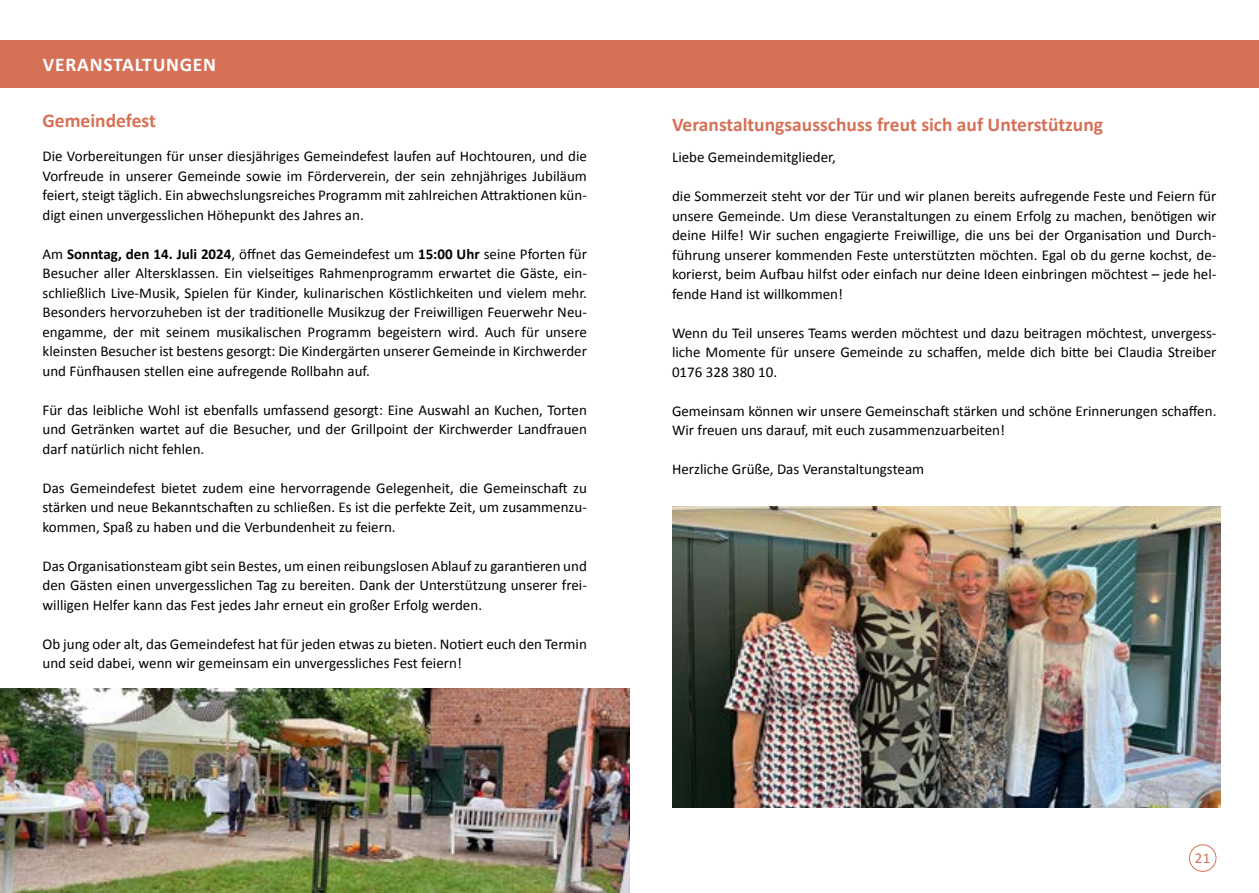
<style>
.page{position:relative;width:1259px;height:893px;background:#fff}
.page>*{position:absolute;margin:0;border:0;box-sizing:border-box;transform-origin:0 0}
.t1{font:700 19.5px "Calibri";color:#d67157}
.t2{font:700 19.5px "Calibri";letter-spacing:.04em;color:#fff}
.t3{font:15px/19.5px "Calibri";color:#000;text-align:justify}
.t4{font:15px "Calibri";color:#d67157}
.s1{font-weight:700}
</style>
<div class="page">
<div style="left:1189px;top:844px;width:27px;height:28px;border:1px solid #d67157;border-radius:50%"></div>
<div style="left:0;top:40px;width:1258px;height:48px;background:#d67157"></div>
<img style="left:672px;top:506px;width:548px;height:302px">
<img style="left:0;top:689px;width:629px;height:204px">
<h1 class="t2" style="left:43px;top:52px;width:175px">VERANSTALTUNGEN</h1>
<h1 class="t1" style="left:43px;top:108px;width:115px">Gemeindefest</h1>
<p class="t3" style="left:43px;top:146px;width:546px">Die Vorbereitungen für unser diesjähriges Gemeindefest laufen auf Hochtouren, und die Vorfreude in unserer Gemeinde sowie im Förderverein, der sein zehnjähriges Jubiläum feiert, steigt täglich. Ein abwechslungsreiches Programm mit zahlreichen Attraktionen kün&shy;digt einen unvergesslichen Höhepunkt des Jahres an.</p>
<p class="t3" style="left:43px;top:243px;width:546px">Am <span class="s1">Sonntag, den 14. Juli 2024</span>, öffnet das Gemeindefest um <span class="s1">15:00 Uhr</span> seine Pforten für Besucher aller Altersklassen. Ein vielseitiges Rahmenprogramm erwartet die Gäste, ein&shy;schließlich Live-Musik, Spielen für Kinder, kulinarischen Köstlichkeiten und vielem mehr.<br>Besonders hervorzuheben ist der traditionelle Musikzug der Freiwilligen Feuerwehr Neu&shy;engamme, der mit seinem musikalischen Programm begeistern wird. Auch für unsere kleinsten Besucher ist bestens gesorgt: Die Kindergärten unserer Gemeinde in Kirchwerder und Fünfhausen stellen eine aufregende Rollbahn auf.</p>
<p class="t3" style="left:43px;top:399px;width:546px">Für das leibliche Wohl ist ebenfalls umfassend gesorgt: Eine Auswahl an Kuchen, Torten und Getränken wartet auf die Besucher, und der Grillpoint der Kirchwerder Landfrauen darf natürlich nicht fehlen.</p>
<p class="t3" style="left:43px;top:477px;width:546px">Das Gemeindefest bietet zudem eine hervorragende Gelegenheit, die Gemeinschaft zu stärken und neue Bekanntschaften zu schließen. Es ist die perfekte Zeit, um zusammenzu&shy;kommen, Spaß zu haben und die Verbundenheit zu feiern.</p>
<p class="t3" style="left:43px;top:555px;width:546px">Das Organisationsteam gibt sein Bestes, um einen reibungslosen Ablauf zu garantieren und den Gästen einen unvergesslichen Tag zu bereiten. Dank der Unterstützung unserer frei&shy;willigen Helfer kann das Fest jedes Jahr erneut ein großer Erfolg werden.</p>
<p class="t3" style="left:43px;top:633px;width:546px">Ob jung oder alt, das Gemeindefest hat für jeden etwas zu bieten. Notiert euch den Termin und seid dabei, wenn wir gemeinsam ein unvergessliches Fest feiern!</p>
<h1 class="t1" style="left:672px;top:112px;width:432px">Veranstaltungsausschuss freut sich auf Unterstützung</h1>
<p class="t3" style="left:672px;top:147px;width:165px">Liebe Gemeindemitglieder,</p>
<p class="t3" style="left:672px;top:186px;width:546px">die Sommerzeit steht vor der Tür und wir planen bereits aufregende Feste und Feiern für unsere Gemeinde. Um diese Veranstaltungen zu einem Erfolg zu machen, benötigen wir deine Hilfe! Wir suchen engagierte Freiwillige, die uns bei der Organisation und Durch&shy;führung unserer kommenden Feste unterstützten möchten. Egal ob du gerne kochst, de&shy;korierst, beim Aufbau hilfst oder einfach nur deine Ideen einbringen möchtest – jede hel&shy;fende Hand ist willkommen!</p>
<p class="t3" style="left:672px;top:322px;width:546px">Wenn du Teil unseres Teams werden möchtest und dazu beitragen möchtest, unvergess&shy;liche Momente für unsere Gemeinde zu schaffen, melde dich bitte bei Claudia Streiber 0176 328 380 10.</p>
<p class="t3" style="left:672px;top:400px;width:546px">Gemeinsam können wir unsere Gemeinschaft stärken und schöne Erinnerungen schaffen.<br>Wir freuen uns darauf, mit euch zusammenzuarbeiten!</p>
<p class="t3" style="left:672px;top:459px;width:254px">Herzliche Grüße, Das Veranstaltungsteam</p>
<p class="t4" style="left:1195px;top:849px;width:17px">21</p>
</div>
